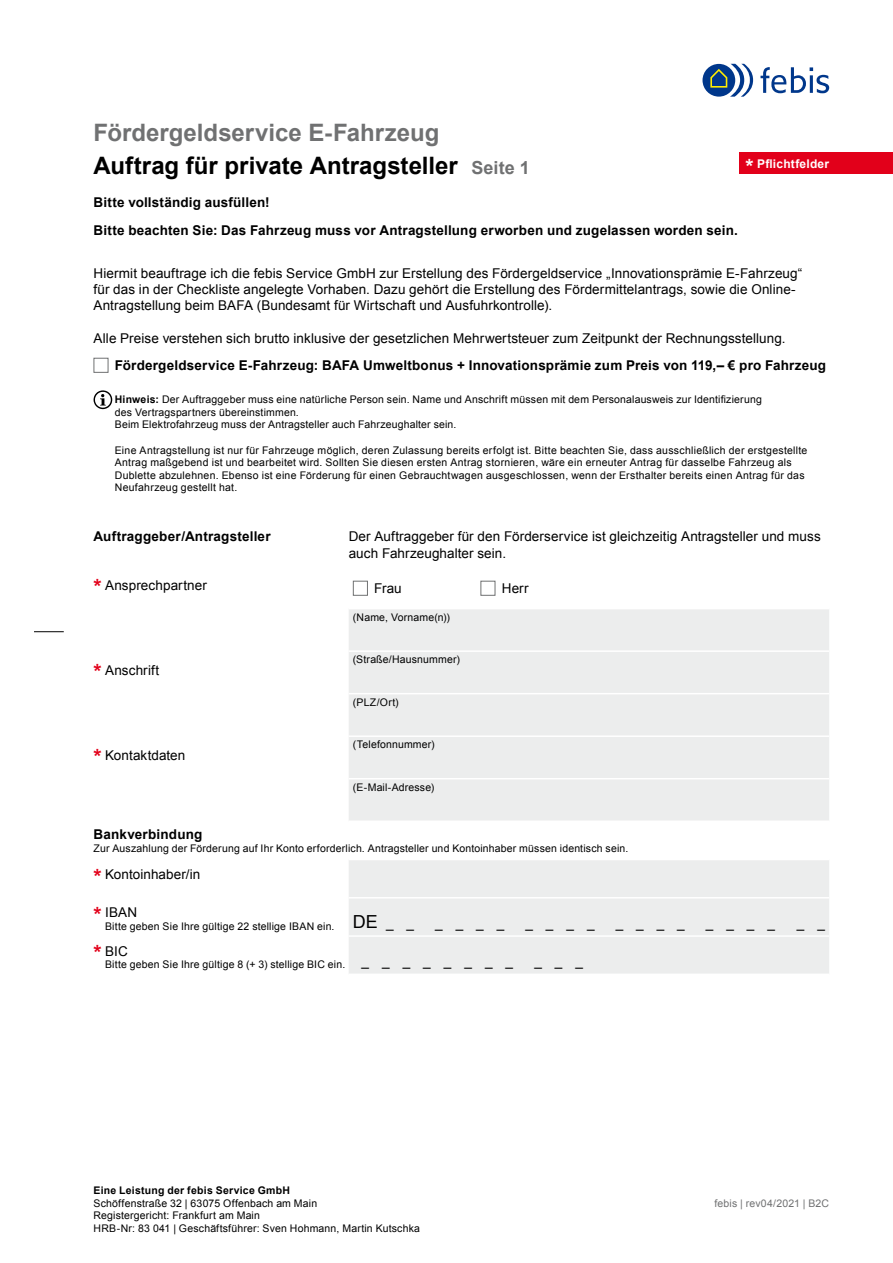
<style>
.page{position:relative;width:893px;height:1263px;background:#fff}
.page>*{position:absolute;margin:0;border:0;box-sizing:border-box;transform-origin:0 0}
.t1{font:700 24px/33px "Arial";color:#000}
.t2{font:13.5px/16.2px "Arial";letter-spacing:.005em;color:#000}
.t3{font:700 13.5px/28.2px "Arial";letter-spacing:.01em;color:#000}
.t4{font:700 12px "Arial";letter-spacing:.02em;color:#fff}
.t5{font:10.5px/12.6px "Arial";letter-spacing:.02em;color:#000}
.t6{font:700 10.5px "Arial";letter-spacing:.025em;color:#000}
.t7{font:10.5px "Arial";letter-spacing:.015em;color:#707172}
.s1{color:#707172}
.s2{font-size:18px;color:#707172}
.s3{font-weight:700}
.s4{font-size:21px}
.s5{font-weight:700;font-size:21px;color:#e2001a}
</style>
<div class="page">
<hr style="left:34px;top:631px;width:30px;height:1px;background:#000">
<div style="left:94px;top:358px;width:14px;height:15px;background:#fff;border:1px solid #707172"></div>
<svg style="left:93px;top:390px;width:19px;height:19px"></svg>
<svg style="left:349px;top:609px;width:480px;height:364px;background:#eee"></svg>
<hr style="left:349px;top:650px;width:480px;height:2px;background:#fff">
<hr style="left:349px;top:693px;width:480px;height:1px;background:#fff">
<hr style="left:349px;top:820px;width:480px;height:2px;background:#fff">
<hr style="left:349px;top:735px;width:480px;height:2px;background:#fff">
<hr style="left:349px;top:778px;width:480px;height:1px;background:#fff">
<hr style="left:349px;top:859px;width:480px;height:1px;background:#fff">
<hr style="left:349px;top:897px;width:480px;height:1px;background:#fff">
<hr style="left:349px;top:935px;width:480px;height:2px;background:#fff">
<div style="left:353px;top:581px;width:15px;height:15px;background:#fff;border:1px solid #707172"></div>
<div style="left:480px;top:581px;width:15px;height:15px;background:#fff;border:1px solid #707172"></div>
<div style="left:740px;top:153px;width:153px;height:21px;background:#e2001a"></div>
<svg style="left:702px;top:64px;width:33px;height:33px"></svg>
<svg style="left:709px;top:64px;width:44px;height:33px"></svg>
<svg style="left:760px;top:67px;width:69px;height:26px"></svg>
<h1 class="t1" style="left:94px;top:117px;width:438px"><span class="s1">Fördergeldservice E-Fahrzeug<br></span>Auftrag für private Antragsteller <span class="s2">Seite 1</span></h1>
<p class="t3" style="left:94px;top:188px;width:646px">Bitte vollständig ausfüllen!<br>Bitte beachten Sie: Das Fahrzeug muss vor Antragstellung erworben und zugelassen worden sein.</p>
<p class="t2" style="left:94px;top:265px;width:710px">Hiermit beauftrage ich die febis Service GmbH zur Erstellung des Fördergeldservice „Innovationsprämie E-Fahrzeug“ für das in der Checkliste angelegte Vorhaben. Dazu gehört die Erstellung des Fördermittelantrags, sowie die Online-<br>Antragstellung beim BAFA (Bundesamt für Wirtschaft und Ausfuhrkontrolle).</p>
<p class="t2" style="left:94px;top:330px;width:694px">Alle Preise verstehen sich brutto inklusive der gesetzlichen Mehrwertsteuer zum Zeitpunkt der Rechnungsstellung.</p>
<p class="t3" style="left:115px;top:351px;width:713px">Fördergeldservice E-Fahrzeug: BAFA Umweltbonus + Innovationsprämie zum Preis von 119,– € pro Fahrzeug</p>
<p class="t5" style="left:115px;top:393px;width:648px"><span class="s3">Hinweis:</span> Der Auftraggeber muss eine natürliche Person sein. Name und Anschrift müssen mit dem Personalausweis zur Identifizierung des Vertragspartners übereinstimmen.<br>Beim Elektrofahrzeug muss der Antragsteller auch Fahrzeughalter sein.</p>
<p class="t5" style="left:115px;top:444px;width:694px">Eine Antragstellung ist nur für Fahrzeuge möglich, deren Zulassung bereits erfolgt ist. Bitte beachten Sie, dass ausschließlich der erstgestellte Antrag maßgebend ist und bearbeitet wird. Sollten Sie diesen ersten Antrag stornieren, wäre ein erneuter Antrag für dasselbe Fahrzeug als Dublette abzulehnen. Ebenso ist eine Förderung für einen Gebrauchtwagen ausgeschlossen, wenn der Ersthalter bereits einen Antrag für das Neufahrzeug gestellt hat.</p>
<p class="t4" style="left:746px;top:156px;width:85px"><span class="s4">*</span> Pflichtfelder</p>
<p class="t3" style="left:94px;top:523px;width:179px">Auftraggeber/Antragsteller</p>
<p class="t2" style="left:349px;top:529px;width:474px">Der Auftraggeber für den Förderservice ist gleichzeitig Antragsteller und muss auch Fahrzeughalter sein.</p>
<p class="t2" style="left:94px;top:577px;width:115px"><span class="s5">*</span> Ansprechpartner</p>
<p class="t2" style="left:374px;top:580px;width:29px">Frau</p>
<p class="t2" style="left:502px;top:580px;width:28px">Herr</p>
<p class="t5" style="left:353px;top:611px;width:99px">(Name, Vorname(n))</p>
<p class="t2" style="left:94px;top:662px;width:67px"><span class="s5">*</span> Anschrift</p>
<p class="t2" style="left:94px;top:747px;width:93px"><span class="s5">*</span> Kontaktdaten</p>
<p class="t5" style="left:353px;top:653px;width:109px">(Straße/Hausnummer)</p>
<p class="t5" style="left:353px;top:696px;width:47px">(PLZ/Ort)</p>
<p class="t5" style="left:353px;top:738px;width:83px">(Telefonnummer)</p>
<p class="t5" style="left:353px;top:781px;width:83px">(E-Mail-Adresse)</p>
<p class="t3" style="left:94px;top:820px;width:110px">Bankverbindung</p>
<p class="t5" style="left:94px;top:842px;width:536px">Zur Auszahlung der Förderung auf Ihr Konto erforderlich. Antragsteller und Kontoinhaber müssen identisch sein.</p>
<p class="t2" style="left:94px;top:866px;width:108px"><span class="s5">*</span> Kontoinhaber/in</p>
<p class="t2" style="left:94px;top:905px;width:45px"><span class="s5">*</span> IBAN</p>
<p class="t5" style="left:105px;top:920px;width:311px">Bitte geben Sie Ihre gültige 22 stellige IBAN ein. <sup>DE</sup> <sup>_</sup> <sup>_</sup></p>
<p class="t2" style="left:435px;top:915px;width:71px">_ _ _ _</p>
<p class="t2" style="left:525px;top:915px;width:71px">_ _ _ _</p>
<p class="t2" style="left:616px;top:915px;width:71px">_ _ _ _</p>
<p class="t2" style="left:706px;top:915px;width:71px">_ _ _ _</p>
<p class="t2" style="left:797px;top:915px;width:30px">_ _</p>
<p class="t2" style="left:94px;top:943px;width:36px"><span class="s5">*</span> BIC</p>
<p class="t5" style="left:105px;top:958px;width:409px">Bitte geben Sie Ihre gültige 8 (+ 3) stellige BIC ein. <sup>_</sup> <sup>_</sup> <sup>_</sup> <sup>_</sup> <sup>_</sup> <sup>_</sup> <sup>_</sup> <sup>_</sup></p>
<p class="t2" style="left:534px;top:953px;width:50px">_ _ _</p>
<p class="t6" style="left:94px;top:1183px;width:198px">Eine Leistung der febis Service GmbH</p>
<p class="t5" style="left:94px;top:1197px;width:328px">Schöffenstraße 32 | 63075 Offenbach am Main<br>Registergericht: Frankfurt am Main<br>HRB-Nr: 83 041 | Geschäftsführer: Sven Hohmann, Martin Kutschka</p>
<p class="t7" style="left:714px;top:1196px;width:116px">febis | rev04/2021 | B2C</p>
</div>
